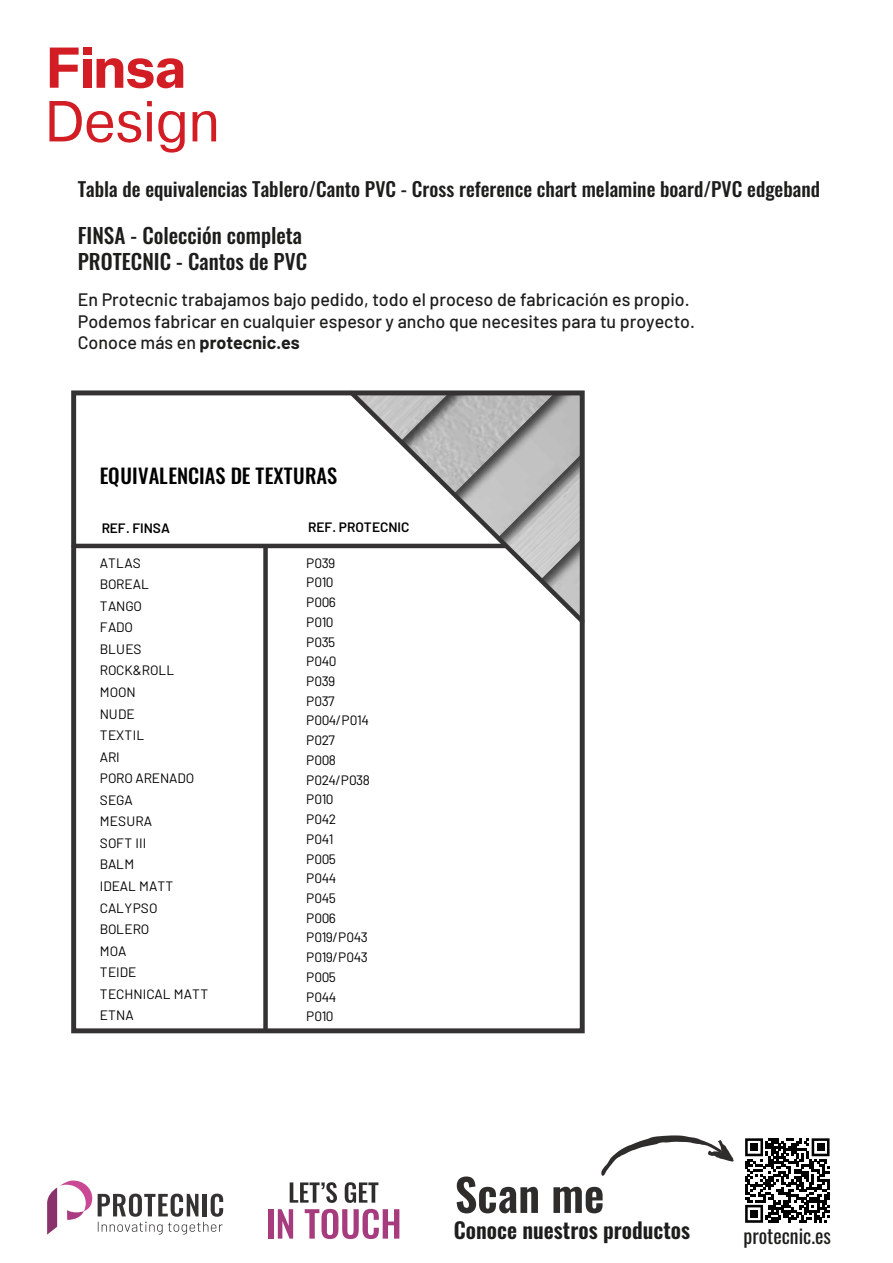
<style>
.page{position:relative;width:893px;height:1263px;background:#fff}
.page>*{position:absolute;margin:0;border:0;box-sizing:border-box;transform-origin:0 0}
.t1{font:57.75px "Pragmatica";color:#d21d25;scale:.95 1}
.t2{font:600 21.75px "Oswald";color:#1d1d1b}
.t3{font:500 21px/25.5px "Oswald";color:#1d1d1b}
.t4{font:500 20.25px "Oswald";color:#010000}
.t5{font:19.95px "Oswald";color:#1d1d1b}
.t6{font:500 19.5px "Oswald";color:#1d1d1b}
.t7{font:500 18px/21.6px "Barlow";color:#1d1d1b}
.t8{font:13.65px/21.6px "Barlow";letter-spacing:-.005em;color:#010000}
.t9{font:13.65px/19.6px "Barlow";letter-spacing:-.04em;color:#010000}
.t10{font:600 13.65px "Barlow";letter-spacing:-.005em;color:#010000}
.s1{font-weight:700}
</style>
<div class="page">
<hr style="left:74px;top:544px;width:465px;height:4px;background:#343232">
<div style="left:263px;top:547px;width:5px;height:484px;background:#343232"></div>
<svg style="left:345px;top:396px;width:234px;height:225px"></svg>
<div style="left:71px;top:390px;width:514px;height:643px;border:5px solid #343232"></div>
<svg style="left:290px;top:1182px;width:47px;height:21px"></svg>
<svg style="left:345px;top:1182px;width:33px;height:21px"></svg>
<div style="left:268px;top:1209px;width:5px;height:29px;background:#a63c7e"></div>
<svg style="left:278px;top:1209px;width:15px;height:29px"></svg>
<svg style="left:305px;top:1209px;width:94px;height:30px"></svg>
<svg style="left:98px;top:1193px;width:125px;height:41px"></svg>
<svg style="left:47px;top:1180px;width:45px;height:54px"></svg>
<svg style="left:457px;top:1176px;width:81px;height:37px"></svg>
<svg style="left:553px;top:1187px;width:50px;height:26px"></svg>
<svg style="left:601px;top:1135px;width:133px;height:41px"></svg>
<svg style="left:745px;top:1138px;width:84px;height:85px"></svg>
<div style="left:750px;top:1210px;width:8px;height:7px;background:#010000"></div>
<svg style="left:50px;top:48px;width:29px;height:40px"></svg>
<div style="left:83px;top:48px;width:8px;height:7px;background:#d21d25"></div>
<div style="left:83px;top:59px;width:8px;height:29px;background:#d21d25"></div>
<svg style="left:97px;top:58px;width:86px;height:30px"></svg>
<h1 class="t1" style="left:45px;top:86px;width:186px">Design</h1>
<p class="t6" style="left:78px;top:179px;width:744px">Tabla de equivalencias Tablero/Canto PVC - Cross reference chart melamine board/PVC edgeband</p>
<p class="t3" style="left:78px;top:224px;width:231px">FINSA - Colección completa<br>PROTECNIC - Cantos de PVC</p>
<p class="t7" style="left:78px;top:287px;width:619px">En Protecnic trabajamos bajo pedido, todo el proceso de fabricación es propio.<br>Podemos fabricar en cualquier espesor y ancho que necesites para tu proyecto.<br>Conoce más en <span class="s1">protecnic.es</span></p>
<p class="t4" style="left:100px;top:465px;width:239px">EQUIVALENCIAS DE TEXTURAS</p>
<p class="t10" style="left:102px;top:518px;width:70px">REF. FINSA</p>
<p class="t10" style="left:308px;top:517px;width:103px">REF. PROTECNIC</p>
<p class="t8" style="left:100px;top:551px;width:110px">ATLAS<br>BOREAL<br>TANGO<br>FADO<br>BLUES<br>ROCK&amp;ROLL<br>MOON<br>NUDE<br>TEXTIL<br>ARI<br>PORO ARENADO<br>SEGA<br>MESURA<br>SOFT III<br>BALM<br>IDEAL MATT<br>CALYPSO<br>BOLERO<br>MOA<br>TEIDE<br>TECHNICAL MATT<br>ETNA</p>
<p class="t9" style="left:306px;top:552px;width:65px">P039<br>P010<br>P006<br>P010<br>P035<br>P040<br>P039<br>P037<br>P004/P014<br>P027<br>P008<br>P024/P038<br>P010<br>P042<br>P041<br>P005<br>P044<br>P045<br>P006<br>P019/P043<br>P019/P043<br>P005<br>P044<br>P010</p>
<p class="t2" style="left:454px;top:1218px;width:238px">Conoce nuestros productos</p>
<p class="t5" style="left:744px;top:1218px;width:89px">protecnic.es</p>
</div>
